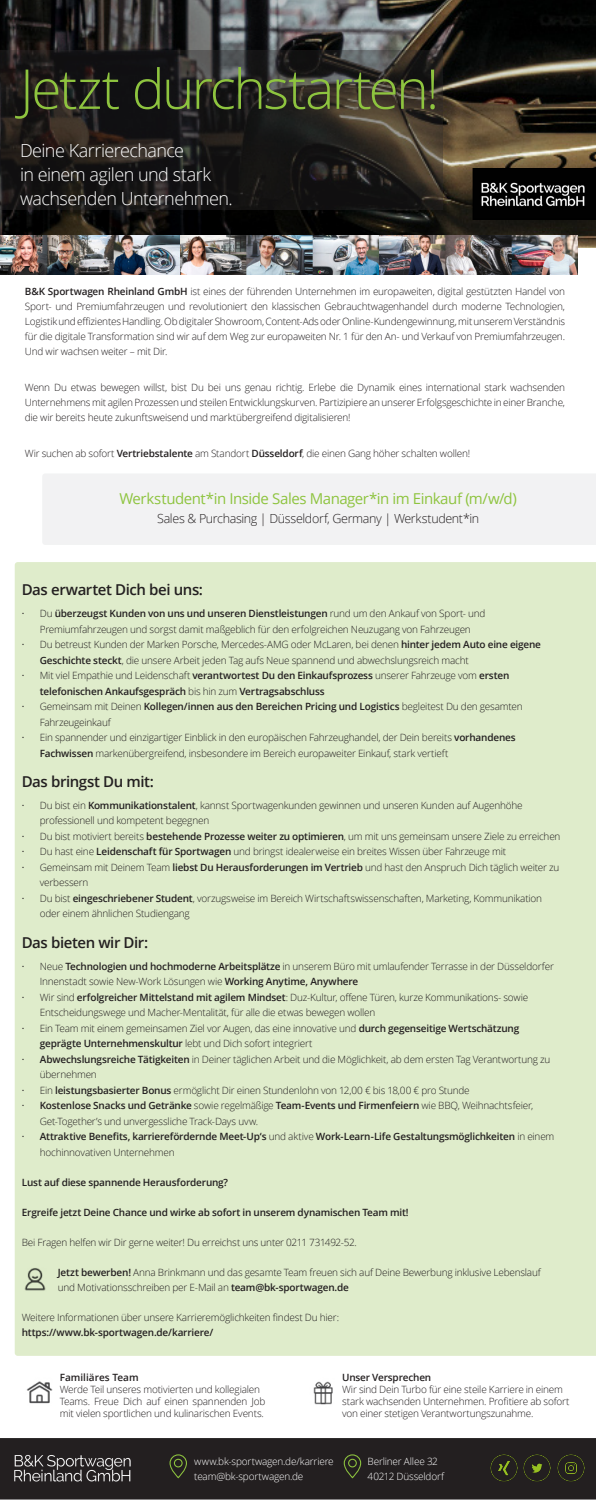
<style>
.page{position:relative;width:596px;height:1500px;background:#fff}
.page>*{position:absolute;margin:0;border:0;box-sizing:border-box;transform-origin:0 0}
.H5__Center{font:300 55px "Open Sans";letter-spacing:-.045em;color:#8ec43f}
.t1{font:300 18px "Open Sans";letter-spacing:-.03em;color:#fff}
.Body_Copy{font:600 15px "Open Sans";letter-spacing:-.03em;color:#231f20}
.H5__Center-2{font:15px "Open Sans";letter-spacing:-.03em;color:#8ec43f}
.H5__Center-3{font:300 12.5px "Open Sans";letter-spacing:-.03em;color:#231f20}
.Body_Copy-2{font:300 10px/15.5px "Open Sans";letter-spacing:-.02em;color:#231f20}
.Body_Copy-3{font:600 10px/15.5px "Open Sans";letter-spacing:-.015em;color:#231f20}
.Body_Copy-4{font:300 10px/15px "Open Sans";letter-spacing:-.02em;color:#fff}
.t2{font:10px "Open Sans";color:#231f20}
.Body_Copy-5{font:600 10px "Open Sans";letter-spacing:.005em;color:#231f20}
.s1{font-weight:600}
.s2{font-weight:300}
</style>
<div class="page">
<div style="left:15px;top:562px;width:580px;height:794px;background:#dfeccb"></div>
<img style="left:0;top:0;width:595px;height:248px">
<svg style="left:0;top:50px;width:442px;height:160px;background:#24211f"></svg>
<svg style="left:472px;top:168px;width:123px;height:52px;background:#202020"></svg>
<img style="left:0;top:235px;width:577px;height:40px">
<div style="left:3px;top:1438px;width:592px;height:62px;background:#231f20"></div>
<img style="left:0;top:1438px;width:3px;height:62px">
<img style="left:26px;top:1381px;width:27px;height:23px">
<img style="left:313px;top:1381px;width:20px;height:24px">
<svg style="left:343px;top:1454px;width:18px;height:24px"></svg>
<svg style="left:169px;top:1454px;width:18px;height:24px"></svg>
<img style="left:490px;top:1454px;width:27px;height:27px">
<img style="left:523px;top:1454px;width:27px;height:27px">
<img style="left:557px;top:1454px;width:27px;height:27px">
<img style="left:11px;top:1452px;width:123px;height:31px">
<img style="left:22px;top:1263px;width:26px;height:30px">
<div style="left:42px;top:474px;width:553px;height:71px;background:#f2f2f3"></div>
<p class="H5__Center" style="left:20px;top:51px;width:420px">Jetzt durchstarten!</p>
<h5 class="t1" style="left:20px;top:138px;width:165px">Deine Karrierechance</h5>
<h5 class="t1" style="left:20px;top:162px;width:192px">in einem agilen und stark</h5>
<h5 class="t1" style="left:20px;top:186px;width:214px">wachsenden Unternehmen.</h5>
<p class="Body_Copy-2" style="left:25px;top:283px;width:541px;line-height:15px;text-align:justify"><span class="s1">B&amp;K Sportwagen Rheinland GmbH</span> ist eines der führenden Unternehmen im europaweiten, digital gestützten Handel von Sport- und Premiumfahrzeugen und revolutioniert den klassischen Gebrauchtwagenhandel durch moderne Technologien, Logistik und effizientes Handling. Ob digitaler Showroom, Content-Ads oder Online-Kundengewinnung, mit unserem Verständnis für die digitale Transformation sind wir auf dem Weg zur europaweiten Nr. 1 für den An- und Verkauf von Premiumfahrzeugen.<br>Und wir wachsen weiter – mit Dir.</p>
<p class="Body_Copy-2" style="left:25px;top:379px;width:541px;line-height:15px;text-align:justify">Wenn Du etwas bewegen willst, bist Du bei uns genau richtig. Erlebe die Dynamik eines international stark wachsenden Unternehmens mit agilen Prozessen und steilen Entwicklungskurven. Partizipiere an unserer Erfolgsgeschichte in einer Branche, die wir bereits heute zukunftsweisend und marktübergreifend digitalisieren!</p>
<p class="Body_Copy-2" style="left:25px;top:445px;width:446px">Wir suchen ab sofort <span class="s1">Vertriebstalente</span> am Standort <span class="s1">Düsseldorf</span>, die einen Gang höher schalten wollen!</p>
<p class="H5__Center-2" style="left:119px;top:489px;width:398px">Werkstudent*in Inside Sales Manager*in im Einkauf (m/w/d)</p>
<p class="H5__Center-3" style="left:157px;top:510px;width:323px">Sales &amp; Purchasing | Düsseldorf, Germany | Werkstudent*in</p>
<p class="Body_Copy" style="left:22px;top:579px;width:183px">Das erwartet Dich bei uns:</p>
<p class="t2" style="left:22px;top:607px;width:4px">·</p>
<p class="Body_Copy-2" style="left:40px;top:605px;width:447px">Du <span class="s1">überzeugst Kunden von uns und unseren Dienstleistungen</span> rund um den Ankauf von Sport- und<br>Premiumfahrzeugen und sorgst damit maßgeblich für den erfolgreichen Neuzugang von Fahrzeugen</p>
<p class="t2" style="left:22px;top:638px;width:4px">·</p>
<p class="Body_Copy-2" style="left:40px;top:636px;width:502px">Du betreust Kunden der Marken Porsche, Mercedes-AMG oder McLaren, bei denen <span class="s1">hinter jedem Auto eine eigene<br>Geschichte steckt</span>, die unsere Arbeit jeden Tag aufs Neue spannend und abwechslungsreich macht</p>
<p class="t2" style="left:22px;top:669px;width:4px">·</p>
<p class="Body_Copy-3" style="left:40px;top:668px;width:471px"><span class="s2">Mit viel Empathie und Leidenschaft</span> verantwortest Du den Einkaufsprozess <span class="s2">unserer Fahrzeuge vom</span> ersten telefonischen Ankaufsgespräch <span class="s2">bis hin zum</span> Vertragsabschluss</p>
<p class="t2" style="left:22px;top:700px;width:4px">·</p>
<p class="Body_Copy-2" style="left:40px;top:698px;width:484px">Gemeinsam mit Deinen <span class="s1">Kollegen/innen aus den Bereichen Pricing und Logistics</span> begleitest Du den gesamten<br>Fahrzeugeinkauf</p>
<p class="t2" style="left:22px;top:731px;width:4px">·</p>
<p class="Body_Copy-2" style="left:40px;top:729px;width:477px">Ein spannender und einzigartiger Einblick in den europäischen Fahrzeughandel, der Dein bereits <span class="s1">vorhandenes<br>Fachwissen</span> markenübergreifend, insbesondere im Bereich europaweiter Einkauf, stark vertieft</p>
<p class="Body_Copy" style="left:22px;top:771px;width:134px">Das bringst Du mit:</p>
<p class="t2" style="left:22px;top:798px;width:4px">·</p>
<p class="Body_Copy-2" style="left:40px;top:797px;width:484px">Du bist ein <span class="s1">Kommunikationstalent</span>, kannst Sportwagenkunden gewinnen und unseren Kunden auf Augenhöhe professionell und kompetent begegnen</p>
<p class="t2" style="left:22px;top:829px;width:4px">·</p>
<p class="Body_Copy-2" style="left:40px;top:828px;width:522px">Du bist motiviert bereits <span class="s1">bestehende Prozesse weiter zu optimieren</span>, um mit uns gemeinsam unsere Ziele zu erreichen</p>
<p class="t2" style="left:22px;top:845px;width:4px">·</p>
<p class="Body_Copy-2" style="left:40px;top:843px;width:467px">Du hast eine <span class="s1">Leidenschaft für Sportwagen</span> und bringst idealerweise ein breites Wissen über Fahrzeuge mit</p>
<p class="t2" style="left:22px;top:860px;width:4px">·</p>
<p class="Body_Copy-2" style="left:40px;top:859px;width:521px">Gemeinsam mit Deinem Team <span class="s1">liebst Du Herausforderungen im Vertrieb</span> und hast den Anspruch Dich täglich weiter zu verbessern</p>
<p class="t2" style="left:22px;top:891px;width:4px">·</p>
<p class="Body_Copy-2" style="left:40px;top:890px;width:503px">Du bist <span class="s1">eingeschriebener Student</span>, vorzugsweise im Bereich Wirtschaftswissenschaften, Marketing, Kommunikation oder einem ähnlichen Studiengang</p>
<p class="Body_Copy" style="left:22px;top:932px;width:128px">Das bieten wir Dir:</p>
<p class="t2" style="left:22px;top:959px;width:4px">·</p>
<p class="Body_Copy-2" style="left:40px;top:958px;width:515px">Neue <span class="s1">Technologien und hochmoderne Arbeitsplätze</span> in unserem Büro mit umlaufender Terrasse in der Düsseldorfer<br>Innenstadt sowie New-Work Lösungen wie <span class="s1">Working Anytime, Anywhere</span></p>
<p class="t2" style="left:22px;top:990px;width:4px">·</p>
<p class="Body_Copy-2" style="left:40px;top:989px;width:489px">Wir sind <span class="s1">erfolgreicher Mittelstand mit agilem Mindset</span>: Duz-Kultur, offene Türen, kurze Kommunikations- sowie<br>Entscheidungswege und Macher-Mentalität, für alle die etwas bewegen wollen</p>
<p class="t2" style="left:22px;top:1021px;width:4px">·</p>
<p class="Body_Copy-2" style="left:40px;top:1020px;width:480px">Ein Team mit einem gemeinsamen Ziel vor Augen, das eine innovative und <span class="s1">durch gegenseitige Wertschätzung geprägte Unternehmenskultur</span> lebt und Dich sofort integriert</p>
<p class="t2" style="left:22px;top:1052px;width:4px">·</p>
<p class="Body_Copy-2" style="left:40px;top:1051px;width:511px"><span class="s1">Abwechslungsreiche Tätigkeiten</span> in Deiner täglichen Arbeit und die Möglichkeit, ab dem ersten Tag Verantwortung zu übernehmen</p>
<p class="t2" style="left:22px;top:1083px;width:4px">·</p>
<p class="Body_Copy-2" style="left:40px;top:1082px;width:431px">Ein <span class="s1">leistungsbasierter Bonus</span> ermöglicht Dir einen Stundenlohn von 12,00 € bis 18,00 € pro Stunde</p>
<p class="t2" style="left:22px;top:1099px;width:4px">·</p>
<p class="Body_Copy-2" style="left:40px;top:1097px;width:494px"><span class="s1">Kostenlose Snacks und Getränke</span> sowie regelmäßige <span class="s1">Team-Events und Firmenfeiern</span> wie BBQ, Weihnachtsfeier,<br>Get-Together’s und unvergessliche Track-Days uvw.</p>
<p class="t2" style="left:22px;top:1130px;width:4px">·</p>
<p class="Body_Copy-3" style="left:40px;top:1129px;width:516px">Attraktive Benefits, karrierefördernde Meet-Up‘s <span class="s2">und aktive</span> Work-Learn-Life Gestaltungsmöglichkeiten <span class="s2">in einem hochinnovativen Unternehmen</span></p>
<p class="Body_Copy-3" style="left:22px;top:1174px;width:208px">Lust auf diese spannende Herausforderung?</p>
<p class="Body_Copy-3" style="left:22px;top:1204px;width:388px">Ergreife jetzt Deine Chance und wirke ab sofort in unserem dynamischen Team mit!</p>
<p class="Body_Copy-2" style="left:22px;top:1234px;width:336px">Bei Fragen helfen wir Dir gerne weiter! Du erreichst uns unter 0211 731492-52.</p>
<p class="Body_Copy-2" style="left:58px;top:1264px;width:484px;line-height:15px"><span class="s1">Jetzt bewerben!</span> Anna Brinkmann und das gesamte Team freuen sich auf Deine Bewerbung inklusive Lebenslauf und Motivationsschreiben per E-Mail an <span class="s1">team@bk-sportwagen.de</span></p>
<p class="Body_Copy-2" style="left:22px;top:1309px;width:318px">Weitere Informationen über unsere Karrieremöglichkeiten findest Du hier:</p>
<p class="Body_Copy-3" style="left:22px;top:1324px;width:193px">https://www.bk-sportwagen.de/karriere/</p>
<p class="Body_Copy-5" style="left:60px;top:1370px;width:80px">Familiäres Team</p>
<p class="Body_Copy-2" style="left:60px;top:1381px;width:202px">Werde Teil unseres motivierten und kollegialen</p>
<p class="Body_Copy-2" style="left:60px;top:1395px;width:207px;line-height:12px">Teams. Freue Dich auf einen spannenden Job mit vielen sportlichen und kulinarischen Events.</p>
<p class="Body_Copy-4" style="left:194px;top:1453px;width:141px">www.bk-sportwagen.de/karriere team@bk-sportwagen.de</p>
<p class="Body_Copy-3" style="left:342px;top:1369px;width:91px">Unser Versprechen</p>
<p class="Body_Copy-2" style="left:342px;top:1383px;width:229px;line-height:12px">Wir sind Dein Turbo für eine steile Karriere in einem stark wachsenden Unternehmen. Profitiere ab sofort von einer stetigen Verantwortungszunahme.</p>
<p class="Body_Copy-4" style="left:367px;top:1453px;width:78px">Berliner Allee 32<br>40212 Düsseldorf</p>
</div>
